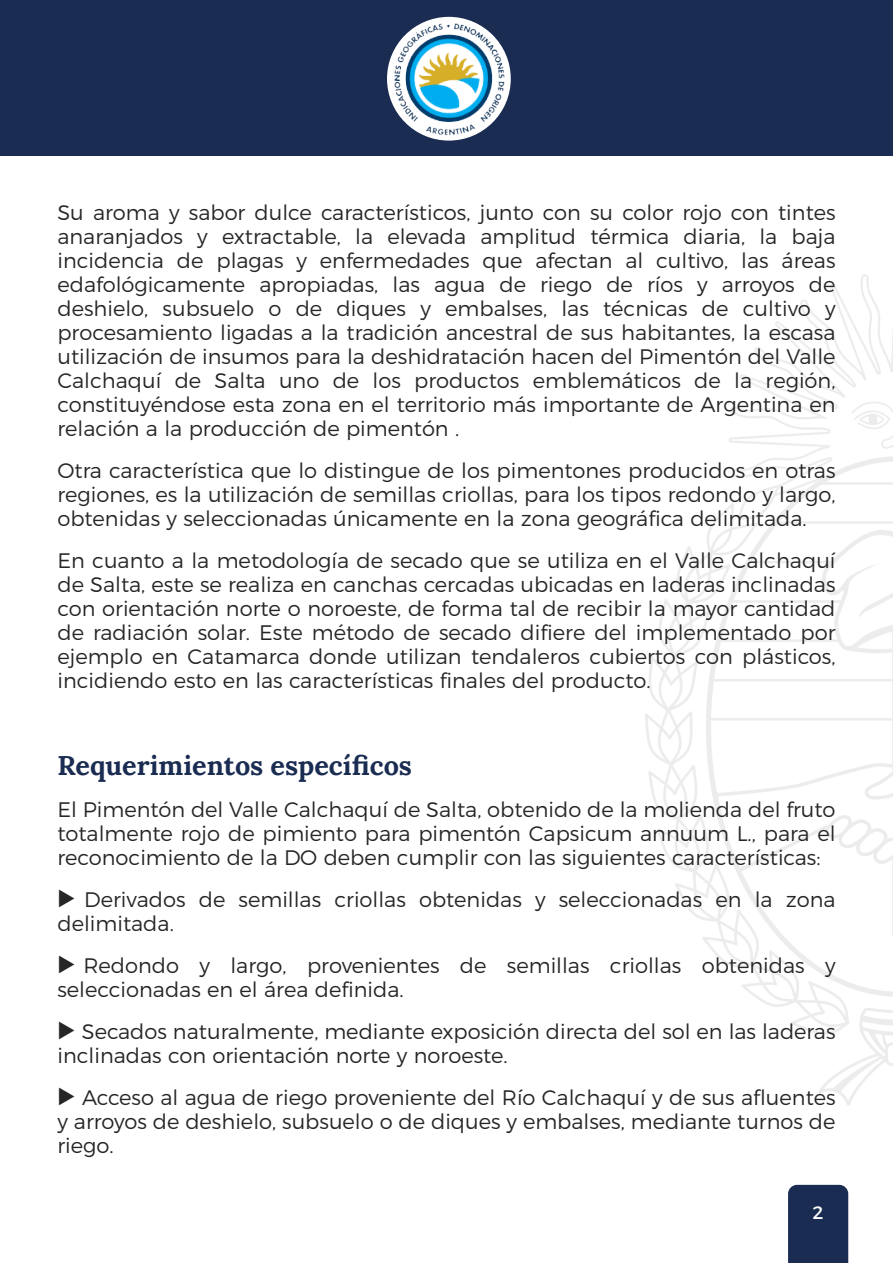
<style>
.page{position:relative;width:893px;height:1263px;background:#fff}
.page>*{position:absolute;margin:0;border:0;box-sizing:border-box;transform-origin:0 0}
.t1{font:700 27px "Lora";color:#1a2c51}
.t2{font:300 21px "Montserrat";color:#262626}
.t3{font:18px "Montserrat";color:#fff}
.s1{font-family:"Lucida Grande";font-weight:400}
</style>
<div class="page">
<div style="left:788px;top:1185px;width:60px;height:78px;background:#1a2c51"></div>
<div style="left:0;top:0;width:893px;height:156px;background:#1a2c51"></div>
<img style="left:387px;top:21px;width:124px;height:115px">
<p class="t2" style="left:57px;top:199px;width:780px">Su aroma y sabor dulce característicos, junto con su color rojo con tintes</p>
<p class="t2" style="left:57px;top:223px;width:780px">anaranjados y extractable, la elevada amplitud térmica diaria, la baja</p>
<p class="t2" style="left:57px;top:247px;width:780px">incidencia de plagas y enfermedades que afectan al cultivo, las áreas</p>
<p class="t2" style="left:57px;top:271px;width:780px">edafológicamente apropiadas, las agua de riego de ríos y arroyos de</p>
<p class="t2" style="left:57px;top:295px;width:780px">deshielo, subsuelo o de diques y embalses, las técnicas de cultivo y</p>
<p class="t2" style="left:57px;top:319px;width:780px">procesamiento ligadas a la tradición ancestral de sus habitantes, la escasa</p>
<p class="t2" style="left:57px;top:343px;width:780px">utilización de insumos para la deshidratación hacen del Pimentón del Valle</p>
<p class="t2" style="left:57px;top:367px;width:780px">Calchaquí de Salta uno de los productos emblemáticos de la región,</p>
<p class="t2" style="left:57px;top:391px;width:780px">constituyéndose esta zona en el territorio más importante de Argentina en</p>
<p class="t2" style="left:57px;top:415px;width:403px">relación a la producción de pimentón .</p>
<p class="t2" style="left:57px;top:457px;width:780px">Otra característica que lo distingue de los pimentones producidos en otras</p>
<p class="t2" style="left:57px;top:481px;width:780px">regiones, es la utilización de semillas criollas, para los tipos redondo y largo,</p>
<p class="t2" style="left:57px;top:505px;width:751px">obtenidas y seleccionadas únicamente en la zona geográfica delimitada.</p>
<p class="t2" style="left:57px;top:547px;width:780px">En cuanto a la metodología de secado que se utiliza en el Valle Calchaquí</p>
<p class="t2" style="left:57px;top:571px;width:780px">de Salta, este se realiza en canchas cercadas ubicadas en laderas inclinadas</p>
<p class="t2" style="left:57px;top:595px;width:780px">con orientación norte o noroeste, de forma tal de recibir la mayor cantidad</p>
<p class="t2" style="left:57px;top:619px;width:780px">de radiación solar. Este método de secado difiere del implementado por</p>
<p class="t2" style="left:57px;top:643px;width:780px">ejemplo en Catamarca donde utilizan tendaleros cubiertos con plásticos,</p>
<p class="t2" style="left:57px;top:667px;width:595px">incidiendo esto en las características finales del producto.</p>
<p class="t1" style="left:57px;top:747px;width:356px">Requerimientos específicos</p>
<p class="t2" style="left:57px;top:796px;width:780px">El Pimentón del Valle Calchaquí de Salta, obtenido de la molienda del fruto</p>
<p class="t2" style="left:57px;top:820px;width:780px">totalmente rojo de pimiento para pimentón Capsicum annuum L., para el</p>
<p class="t2" style="left:57px;top:844px;width:765px">reconocimiento de la DO deben cumplir con las siguientes características:</p>
<p class="t2" style="left:57px;top:886px;width:780px"><span class="s1">▶</span> Derivados de semillas criollas obtenidas y seleccionadas en la zona</p>
<p class="t2" style="left:57px;top:910px;width:118px">delimitada.</p>
<p class="t2" style="left:57px;top:952px;width:780px"><span class="s1">▶</span> Redondo y largo, provenientes de semillas criollas obtenidas y</p>
<p class="t2" style="left:57px;top:976px;width:348px">seleccionadas en el área definida.</p>
<p class="t2" style="left:57px;top:1018px;width:780px"><span class="s1">▶</span> Secados naturalmente, mediante exposición directa del sol en las laderas</p>
<p class="t2" style="left:57px;top:1042px;width:452px">inclinadas con orientación norte y noroeste.</p>
<p class="t2" style="left:57px;top:1084px;width:780px"><span class="s1">▶</span> Acceso al agua de riego proveniente del Río Calchaquí y de sus afluentes</p>
<p class="t2" style="left:57px;top:1108px;width:780px">y arroyos de deshielo, subsuelo o de diques y embalses, mediante turnos de</p>
<p class="t2" style="left:57px;top:1132px;width:58px">riego.</p>
<p class="t3" style="left:813px;top:1201px;width:13px">2</p>
</div>
